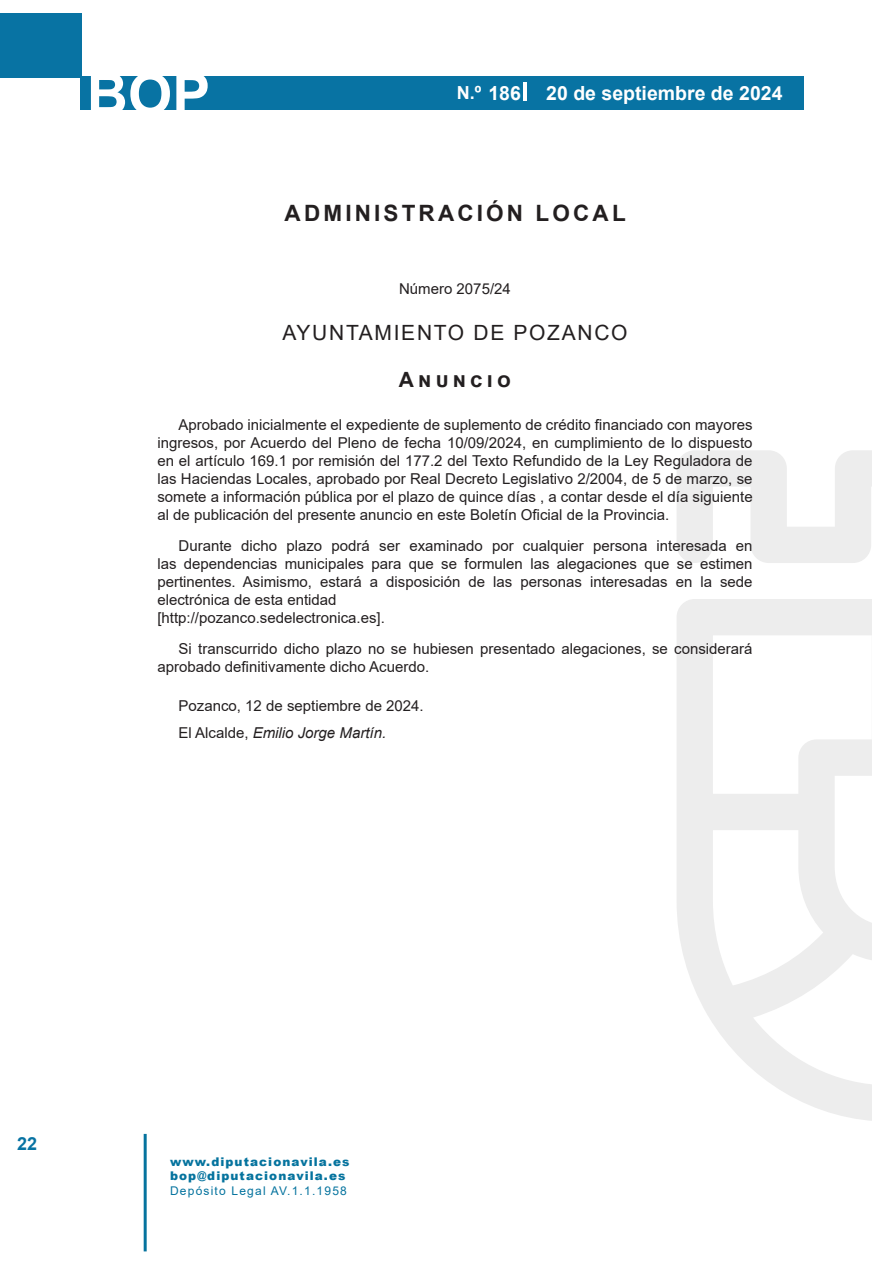
<style>
.page{position:relative;width:893px;height:1263px;background:#fff}
.page>*{position:absolute;margin:0;border:0;box-sizing:border-box;transform-origin:0 0}
.t1{font:700 57px "Arial";color:#fff}
.SECCION{font:700 22.5px "Arial";letter-spacing:.14em;color:#231f20}
.ORGANISMO{font:21px "Arial";letter-spacing:.08em;color:#231f20}
.ANUNCIO_1{font:21px "Arial Bold MT2";color:#231f20}
.t2{font:700 19.5px "Arial";color:#fff}
.t3{font:700 18px "Arial";color:#fff}
.t4{font:700 18px "Arial";color:#0873a3}
.TEXTO{font:15px/18px "Arial";color:#231f20;text-align:justify}
.TEXTO-2{font:15px "Arial MT2";color:#231f20}
.FIRMA{font:15px "Arial";color:#231f20}
.FIRMA-2{font:italic 15px "Arial";color:#231f20}
.REFERENCIA{font:15px "Arial MT2";color:#231f20}
.t5{font:900 12px/14.4px "Arial";letter-spacing:.09em;color:#05739e}
.t6{font:12px "Arial MT2";letter-spacing:.1em;color:#05739e}
.s1{font-size:19.5px}
.s2{font-family:"Arial MT2"}
.s3{font-style:normal}
</style>
<div class="page">
<div style="left:0;top:13px;width:81px;height:64px;background:#0873a3"></div>
<div style="left:80px;top:77px;width:724px;height:33px;background:#0873a3"></div>
<hr style="left:144px;top:1134px;width:3px;height:117px;background:#05739e">
<hr style="left:524px;top:83px;width:3px;height:18px;background:#fff">
<svg style="left:677px;top:450px;width:195px;height:671px"></svg>
<h1 class="t1" style="left:87px;top:54px;width:125px">BOP</h1>
<p class="t3" style="left:457px;top:80px;width:65px">N.º <span class="s1">186</span></p>
<h3 class="t2" style="left:546px;top:80px;width:238px">20 de septiembre de 2024</h3>
<p class="SECCION" style="left:285px;top:197px;width:343px">ADMINISTRACIÓN LOCAL</p>
<p class="REFERENCIA" style="left:399px;top:278px;width:113px">Número 2075/24</p>
<p class="ORGANISMO" style="left:282px;top:318px;width:346px">AYUNTAMIENTO DE POZANCO</p>
<p class="ANUNCIO_1" style="left:399px;top:364px;width:114px">Anuncio</p>
<p class="TEXTO" style="left:157px;top:416px;width:597px;text-indent:21px">Aprobado inicialmente el expediente de suplemento de crédito financiado con mayores ingresos, por Acuerdo del Pleno de fecha 10/09/2024, en cumplimiento de lo dispuesto <span class="s2">en el artículo 169.1 por remisión del 177.2 del Texto Refundido de la Ley Reguladora de </span>las Haciendas Locales, aprobado por Real Decreto Legislativo 2/2004, de 5 de marzo, se somete a información pública por el plazo de quince días , a contar desde el día siguiente al de publicación del presente anuncio en este Boletín Oficial de la Provincia.</p>
<p class="TEXTO" style="left:157px;top:537px;width:597px;text-indent:21px">Durante dicho plazo podrá ser examinado por cualquier persona interesada en las dependencias municipales para que se formulen las alegaciones que se estimen pertinentes. Asimismo, estará a disposición de las personas interesadas en la sede <span class="s2">electrónica de esta entidad</span></p>
<p class="TEXTO-2" style="left:157px;top:607px;width:229px">[http://pozanco.sedelectronica.es].</p>
<p class="TEXTO" style="left:157px;top:639px;width:597px;text-indent:21px">Si transcurrido dicho plazo no se hubiesen presentado alegaciones, se considerará aprobado definitivamente dicho Acuerdo.</p>
<p class="FIRMA" style="left:179px;top:695px;width:247px">Pozanco, 12 de septiembre de 2024.</p>
<p class="FIRMA-2" style="left:179px;top:722px;width:209px"><span class="s3">El Alcalde,</span> Emilio Jorge Martín.</p>
<p class="t4" style="left:17px;top:1131px;width:22px">22</p>
<p class="t5" style="left:170px;top:1154px;width:181px">www.diputacionavila.es bop@diputacionavila.es</p>
<p class="t6" style="left:170px;top:1182px;width:178px">Depósito Legal AV.1.1.1958</p>
</div>
